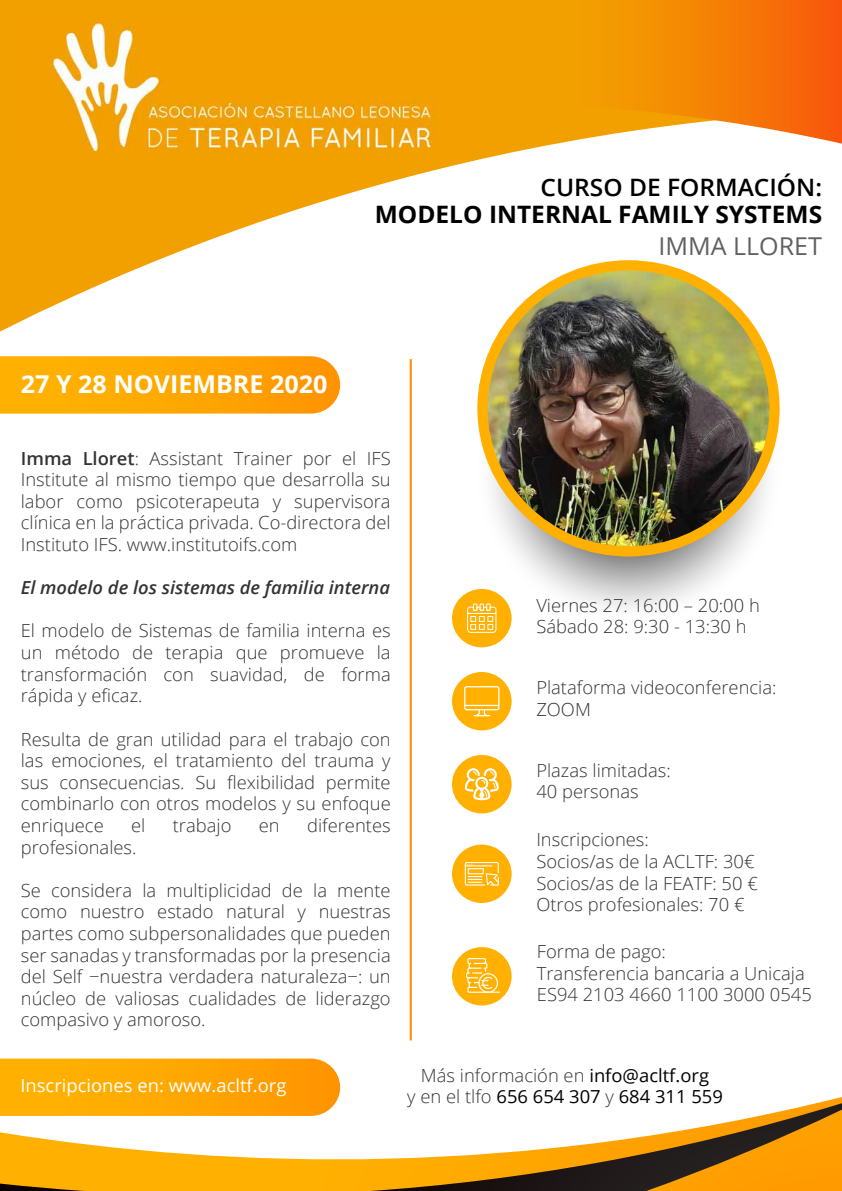
<style>
.page{position:relative;width:842px;height:1191px;background:#fff}
.page>*{position:absolute;margin:0;border:0;box-sizing:border-box;transform-origin:0 0}
.t1{font:700 24.6px "Open Sans";color:#fff}
.t2{font:24.6px "Open Sans";color:#606060}
.t3{font:700 24px "Open Sans";color:#000}
.t4{font:600 24px "Open Sans";color:#000}
.t5{font:300 18px/21.6px "Open Sans";color:#333}
.t6{font:18px/21.6px "Open Sans";color:#000;text-align:center}
.t7{font:italic 600 18px "Open Sans";color:#333}
.t8{font:18px "Open Sans";color:#fff}
.s1{font-weight:600}
.s2{font-weight:300;color:#333}
</style>
<div class="page">
<svg style="left:0;top:173px;width:667px;height:159px"></svg>
<svg style="left:0;top:1103px;width:842px;height:88px"></svg>
<svg style="left:646px;top:1109px;width:196px;height:82px;background:#c3882a"></svg>
<svg style="left:0;top:0;width:842px;height:173px"></svg>
<svg style="left:0;top:1058px;width:340px;height:58px;background:#ffa807"></svg>
<hr style="left:410px;top:359px;width:2px;height:681px;background:#ff9001">
<svg style="left:476px;top:324px;width:304px;height:284px"></svg>
<img style="left:483px;top:265px;width:289px;height:286px">
<div style="left:477px;top:260px;width:303px;height:296px;border:10px solid #ffb001;border-radius:50%"></div>
<svg style="left:0;top:356px;width:340px;height:57px;background:#ffa705"></svg>
<div style="left:452px;top:589px;width:60px;height:58px;background:#ffb001;border-radius:50%"></div>
<svg style="left:467px;top:603px;width:30px;height:30px"></svg>
<div style="left:452px;top:672px;width:60px;height:58px;background:#ffb001;border-radius:50%"></div>
<div style="left:464px;top:686px;width:35px;height:24px;border:1px solid #fff;border-radius:2px"></div>
<hr style="left:465px;top:705px;width:34px;height:1px;background:#fff">
<svg style="left:474px;top:708px;width:15px;height:9px"></svg>
<div style="left:452px;top:755px;width:60px;height:58px;background:#ffb001;border-radius:50%"></div>
<svg style="left:465px;top:768px;width:34px;height:32px"></svg>
<div style="left:452px;top:844px;width:60px;height:59px;background:#ffb001;border-radius:50%"></div>
<svg style="left:465px;top:862px;width:34px;height:23px"></svg>
<div style="left:452px;top:947px;width:60px;height:58px;background:#ffb001;border-radius:50%"></div>
<svg style="left:466px;top:958px;width:34px;height:34px"></svg>
<img style="left:21px;top:20px;width:456px;height:130px">
<h1 class="t1" style="left:21px;top:367px;width:308px">27 Y 28 NOVIEMBRE 2020</h1>
<h2 class="t4" style="left:540px;top:170px;width:283px">CURSO DE FORMACIÓN:</h2>
<h2 class="t3" style="left:375px;top:197px;width:449px">MODELO INTERNAL FAMILY SYSTEMS</h2>
<h1 class="t2" style="left:658px;top:229px;width:165px">IMMA LLORET</h1>
<p class="t5" style="left:21px;top:447px;width:371px;text-align:justify"><span class="s1">Imma Lloret</span>: Assistant Trainer por el IFS Institute al mismo tiempo que desarrolla su labor como psicoterapeuta y supervisora clínica en la práctica privada. Co-directora del Instituto IFS. www.institutoifs.com</p>
<p class="t7" style="left:21px;top:575px;width:371px">El modelo de los sistemas de familia interna</p>
<p class="t5" style="left:21px;top:619px;width:371px;text-align:justify">El modelo de Sistemas de familia interna es un método de terapia que promueve la transformación con suavidad, de forma rápida y eficaz.</p>
<p class="t5" style="left:21px;top:727px;width:371px;text-align:justify">Resulta de gran utilidad para el trabajo con las emociones, el tratamiento del trauma y sus consecuencias. Su flexibilidad permite combinarlo con otros modelos y su enfoque enriquece</p>
<p class="t5" style="left:131px;top:814px;width:16px">el</p>
<p class="t5" style="left:173px;top:814px;width:60px">trabajo</p>
<p class="t5" style="left:259px;top:814px;width:22px">en</p>
<p class="t5" style="left:307px;top:814px;width:85px">diferentes</p>
<p class="t5" style="left:21px;top:835px;width:117px">profesionales.</p>
<p class="t5" style="left:21px;top:879px;width:371px;text-align:justify">Se considera la multiplicidad de la mente como nuestro estado natural y nuestras partes como subpersonalidades que pueden ser sanadas y transformadas por la presencia del Self −nuestra verdadera naturaleza−: un núcleo de valiosas cualidades de liderazgo compasivo y amoroso.</p>
<p class="t5" style="left:536px;top:594px;width:225px">Viernes 27: 16:00 – 20:00 h<br>Sábado 28: 9:30 - 13:30 h</p>
<p class="t5" style="left:536px;top:676px;width:242px">Plataforma videoconferencia:<br>ZOOM</p>
<p class="t5" style="left:536px;top:759px;width:136px">Plazas limitadas:<br>40 personas</p>
<p class="t5" style="left:536px;top:828px;width:223px">Inscripciones:<br>Socios/as de la ACLTF: 30€<br>Socios/as de la FEATF: 50 €<br>Otros profesionales: 70 €</p>
<p class="t5" style="left:537px;top:940px;width:276px">Forma de pago:<br>Transferencia bancaria a Unicaja<br>ES94 2103 4660 1100 3000 0545</p>
<p class="t8" style="left:20px;top:1073px;width:267px">Inscripciones en: www.acltf.org</p>
<p class="t6" style="left:407px;top:1064px;width:317px"><span class="s2">Más información en</span> info@acltf.org<br><span class="s2">y en el tlfo</span> 656 654 307 <span class="s2">y</span> 684 311 559</p>
</div>
